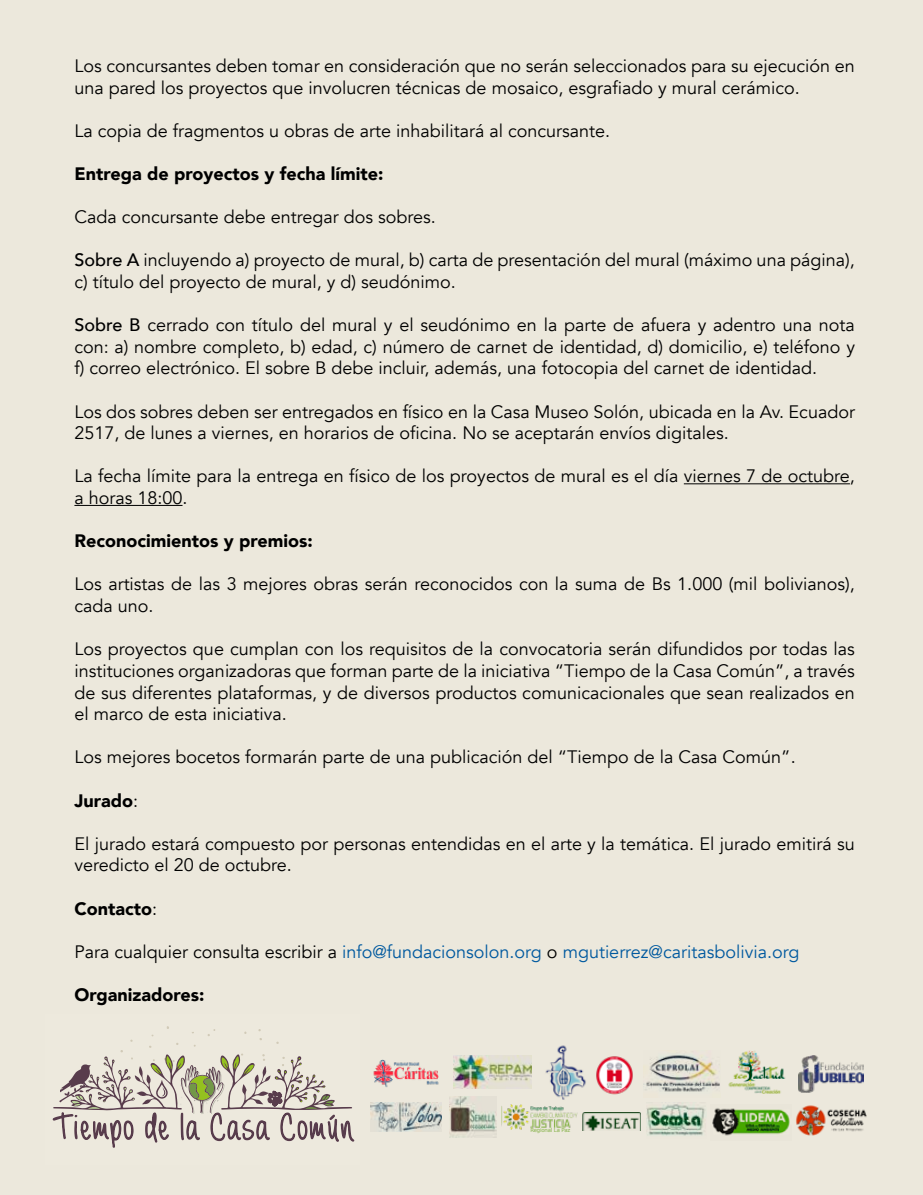
<style>
.page{position:relative;width:923px;height:1195px;background:#ece8dc}
.page>*{position:absolute;margin:0;border:0;box-sizing:border-box;transform-origin:0 0}
.t1{font:18px/21.6px "Avenir";color:#000}
.t2{font:900 18px "Avenir";color:#000}
.t3{font:18px "Avenir";color:#00599f}
.t4{font:5.55px "Verdana";letter-spacing:-.03em;color:#84b146}
.s1{font-weight:500}
.s2{font-weight:400}
.s3{color:#000}
</style>
<div class="page">
<svg style="left:52px;top:1026px;width:303px;height:122px"></svg>
<img style="left:545px;top:1045px;width:41px;height:55px">
<img style="left:643px;top:1054px;width:77px;height:38px">
<img style="left:728px;top:1050px;width:58px;height:44px">
<img style="left:712px;top:1108px;width:78px;height:28px">
<img style="left:449px;top:1096px;width:47px;height:41px">
<img style="left:646px;top:1102px;width:60px;height:34px">
<img style="left:373px;top:1059px;width:66px;height:29px">
<img style="left:596px;top:1056px;width:37px;height:39px">
<img style="left:453px;top:1055px;width:78px;height:34px">
<img style="left:798px;top:1055px;width:65px;height:38px">
<img style="left:501px;top:1104px;width:77px;height:26px">
<img style="left:371px;top:1102px;width:71px;height:29px">
<img style="left:796px;top:1105px;width:71px;height:31px">
<img style="left:582px;top:1112px;width:58px;height:18px">
<hr style="left:684px;top:483px;width:166px;height:1px;background:#000">
<hr style="left:74px;top:505px;width:108px;height:1px;background:#000">
<p class="t1" style="left:74px;top:55px;width:782px">Los concursantes deben tomar en consideración que no serán seleccionados para su ejecución en una pared los proyectos que involucren técnicas de mosaico, esgrafiado y mural cerámico.</p>
<p class="t1" style="left:74px;top:120px;width:537px">La copia de fragmentos u obras de arte inhabilitará al concursante.</p>
<p class="t2" style="left:74px;top:158px;width:310px">Entrega de proyectos y fecha límite:</p>
<p class="t1" style="left:74px;top:207px;width:363px">Cada concursante debe entregar dos sobres.</p>
<p class="t1" style="left:74px;top:250px;width:782px"><span class="s1">Sobre A</span> incluyendo a) proyecto de mural, b) carta de presentación del mural (máximo una página), c) título del proyecto de mural, y d) seudónimo.</p>
<p class="t1" style="left:74px;top:315px;width:782px;text-align:justify"><span class="s1">Sobre B</span> cerrado con título del mural y el seudónimo en la parte de afuera y adentro una nota con: a) nombre completo, b) edad, c) número de carnet de identidad, d) domicilio, e) teléfono y f) correo electrónico. El sobre B debe incluir, además, una fotocopia del carnet de identidad.</p>
<p class="t1" style="left:74px;top:401px;width:782px">Los dos sobres deben ser entregados en físico en la Casa Museo Solón, ubicada en la Av. Ecuador<br>2517, de lunes a viernes, en horarios de oficina. No se aceptarán envíos digitales.</p>
<p class="t1" style="left:74px;top:466px;width:782px">La fecha límite para la entrega en físico de los proyectos de mural es el día viernes 7 de octubre, a horas 18:00.</p>
<p class="t2" style="left:74px;top:526px;width:240px">Reconocimientos y premios:</p>
<p class="t1" style="left:74px;top:574px;width:782px">Los artistas de las 3 mejores obras serán reconocidos con la suma de Bs 1.000 (mil bolivianos), cada uno.</p>
<p class="t1" style="left:74px;top:639px;width:782px;text-align:justify">Los proyectos que cumplan con los requisitos de la convocatoria serán difundidos por todas las instituciones organizadoras que forman parte de la iniciativa “Tiempo de la Casa Común”, a través de sus diferentes plataformas, y de diversos productos comunicacionales que sean realizados en el marco de esta iniciativa.</p>
<p class="t1" style="left:74px;top:747px;width:722px">Los mejores bocetos formarán parte de una publicación del “Tiempo de la Casa Común”.</p>
<p class="t2" style="left:74px;top:785px;width:65px">Jurado<span class="s2">:</span></p>
<p class="t1" style="left:74px;top:833px;width:782px">El jurado estará compuesto por personas entendidas en el arte y la temática. El jurado emitirá su veredicto el 20 de octubre.</p>
<p class="t2" style="left:74px;top:893px;width:84px">Contacto<span class="s2">:</span></p>
<p class="t3" style="left:74px;top:941px;width:726px"><span class="s3">Para cualquier consulta escribir a</span> info@fundacionsolon.org <span class="s3">o</span> mgutierrez@caritasbolivia.org</p>
<p class="t2" style="left:74px;top:979px;width:131px">Organizadores:</p>
<p class="t4" style="left:530px;top:1126px;width:42px">Regional La Paz</p>
</div>
